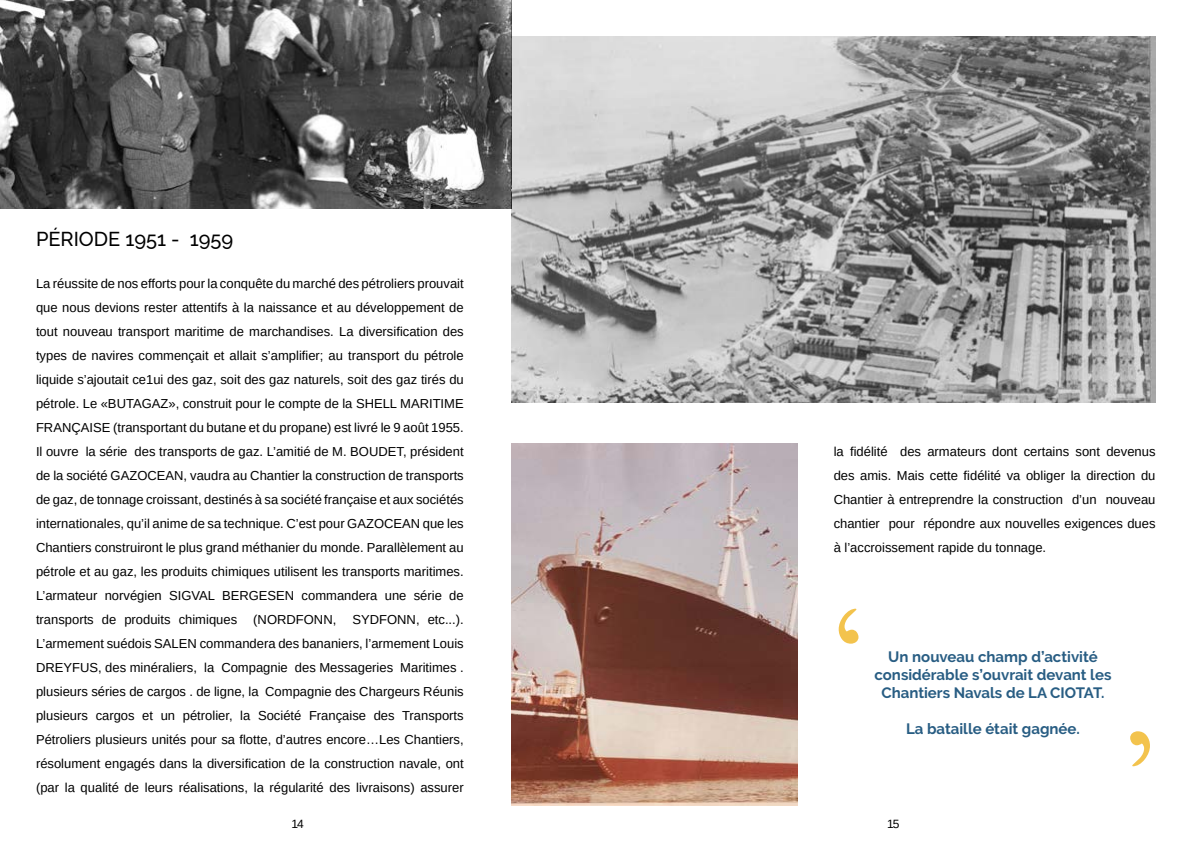
<style>
.page{position:relative;width:1191px;height:842px;background:#fff}
.page>*{position:absolute;margin:0;border:0;box-sizing:border-box;transform-origin:0 0}
.t1{font:500 20px "Raleway";color:#000}
.t2{font:700 15px/18px "Raleway";color:#285d83;text-align:center}
.t3{font:13px/24px "Arimo";color:#000;text-align:justify}
.t4{font:12px "Arimo";color:#000}
</style>
<div class="page">
<img style="left:512px;top:36px;width:643px;height:367px">
<img style="left:512px;top:444px;width:285px;height:362px">
<img style="left:0;top:0;width:512px;height:208px">
<h1 class="t1" style="left:36px;top:227px;width:199px">PÉRIODE 1951 - 1959</h1>
<p class="t3" style="left:36px;top:272px;width:429px">La réussite de nos efforts pour la conquête du marché des pétroliers prouvait que nous devions rester attentifs à la naissance et au développement de tout nouveau transport maritime de marchandises. La diversification des types de navires commençait et allait s’amplifier; au transport du pétrole liquide s’ajoutait ce1ui des gaz, soit des gaz naturels, soit des gaz tirés du pétrole. Le «BUTAGAZ», construit pour le compte de la SHELL MARITIME FRANÇAISE (transportant du butane et du propane) est livré le 9 août 1955.<br>Il ouvre la série des transports de gaz. L’amitié de M. BOUDET, président de la société GAZOCEAN, vaudra au Chantier la construction de transports de gaz, de tonnage croissant, destinés à sa société française et aux sociétés internationales, qu’il anime de sa technique. C’est pour GAZOCEAN que les Chantiers construiront le plus grand méthanier du monde. Parallèlement au pétrole et au gaz, les produits chimiques utilisent les transports maritimes.<br>L’armateur norvégien SIGVAL BERGESEN commandera une série de transports de produits chimiques (NORDFONN, SYDFONN, etc...).<br>L’armement suédois SALEN commandera des bananiers, l’armement Louis DREYFUS, des minéraliers, la Compagnie des Messageries Maritimes . plusieurs séries de cargos . de ligne, la Compagnie des Chargeurs Réunis plusieurs cargos et un pétrolier, la Société Française des Transports Pétroliers plusieurs unités pour sa flotte, d’autres encore…Les Chantiers, résolument engagés dans la diversification de la construction navale, ont (par la qualité de leurs réalisations, la régularité des livraisons) assurer</p>
<p class="t3" style="left:833px;top:440px;width:323px">la fidélité des armateurs dont certains sont devenus des amis. Mais cette fidélité va obliger la direction du Chantier à entreprendre la construction d’un nouveau chantier pour répondre aux nouvelles exigences dues à l’accroissement rapide du tonnage.</p>
<p class="t2" style="left:874px;top:648px;width:238px">Un nouveau champ d’activité considérable s’ouvrait devant les<br>Chantiers Navals de LA CIOTAT.</p>
<p class="t2" style="left:906px;top:720px;width:175px">La bataille était gagnée.</p>
<p class="t4" style="left:291px;top:816px;width:14px">14</p>
<p class="t4" style="left:887px;top:816px;width:14px">15</p>
</div>
